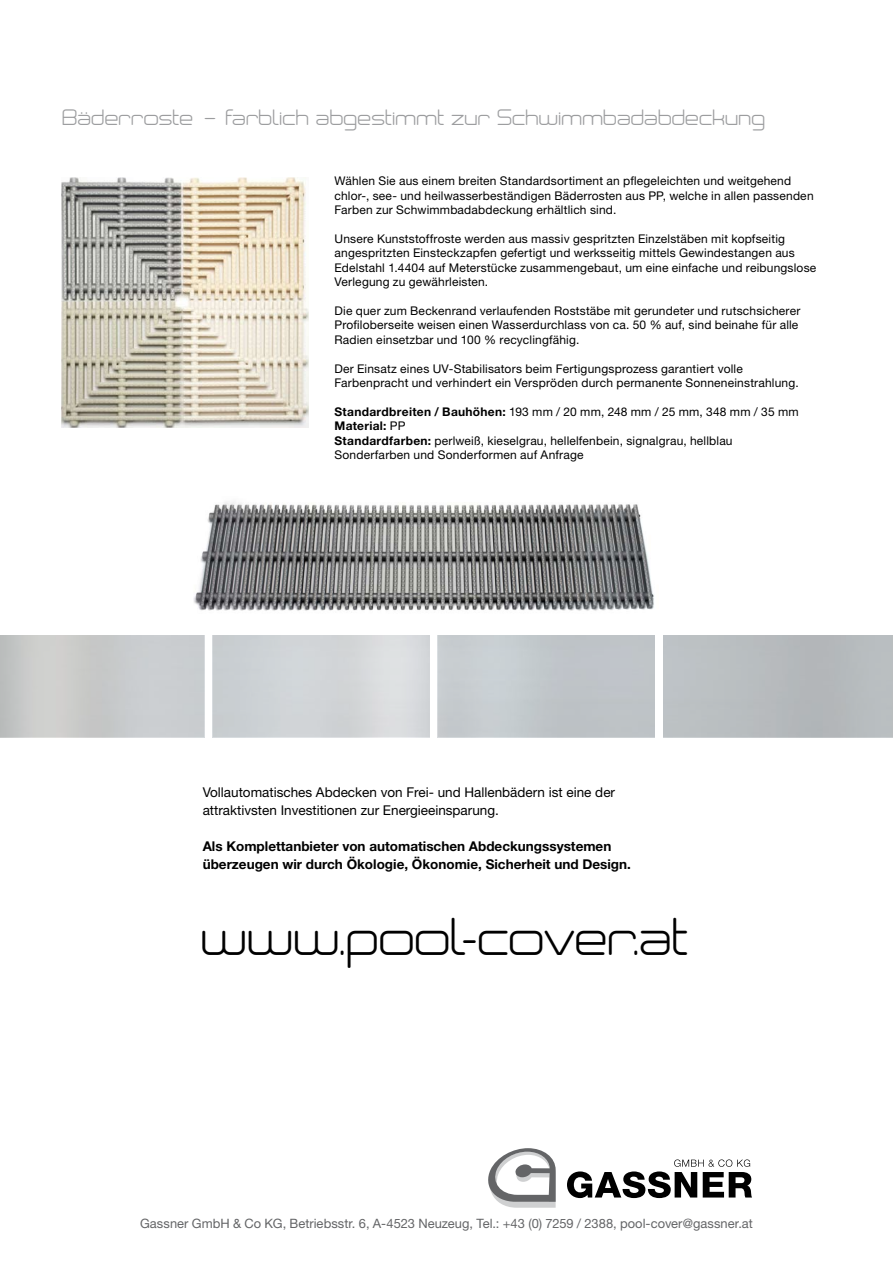
<style>
.page{position:relative;width:893px;height:1263px;background:#fff}
.page>*{position:absolute;margin:0;border:0;box-sizing:border-box;transform-origin:0 0}
.t1{font:46.5px "Neogrey";letter-spacing:-.01em;color:#000}
.t2{font:19.5px "Neogrey";color:#9c9d9f}
.t3{font:700 13.5px/18px "Helvetica Neue";color:#000}
.t4{font:13.5px/18px "Helvetica Neue";color:#000}
.t5{font:12.9px "Helvetica Neue";letter-spacing:.005em;color:#646567}
.t6{font:12px/14.4px "Helvetica Neue";letter-spacing:.015em;color:#000}
.s1{font-weight:700}
</style>
<div class="page">
<svg style="left:567px;top:1159px;width:185px;height:39px"></svg>
<svg style="left:488px;top:1148px;width:68px;height:60px"></svg>
<img style="left:62px;top:178px;width:247px;height:249px">
<img style="left:193px;top:502px;width:461px;height:109px">
<h2 class="t2" style="left:63px;top:105px;width:705px">Bäderroste – farblich abgestimmt zur Schwimmbadabdeckung</h2>
<p class="t6" style="left:334px;top:174px;width:481px">Wählen Sie aus einem breiten Standardsortiment an pflegeleichten und weitgehend chlor-, see- und heilwasserbeständigen Bäderrosten aus PP, welche in allen passenden<br>Farben zur Schwimmbadabdeckung erhältlich sind.</p>
<p class="t6" style="left:334px;top:231px;width:483px">Unsere Kunststoffroste werden aus massiv gespritzten Einzelstäben mit kopfseitig angespritzten Einsteckzapfen gefertigt und werksseitig mittels Gewindestangen aus Edelstahl 1.4404 auf Meterstücke zusammengebaut, um eine einfache und reibungslose Verlegung zu gewährleisten.</p>
<p class="t6" style="left:334px;top:303px;width:467px">Die quer zum Beckenrand verlaufenden Roststäbe mit gerundeter und rutschsicherer<br>Profiloberseite weisen einen Wasserdurchlass von ca. 50 % auf, sind beinahe für alle<br>Radien einsetzbar und 100 % recyclingfähig.</p>
<p class="t6" style="left:334px;top:361px;width:466px">Der Einsatz eines UV-Stabilisators beim Fertigungsprozess garantiert volle<br>Farbenpracht und verhindert ein Verspröden durch permanente Sonneneinstrahlung.</p>
<p class="t6" style="left:334px;top:404px;width:466px"><span class="s1">Standardbreiten / Bauhöhen:</span> 193 mm / 20 mm, 248 mm / 25 mm, 348 mm / 35 mm <span class="s1">Material:</span> PP<br><span class="s1">Standardfarben:</span> perlweiß, kieselgrau, hellelfenbein, signalgrau, hellblau Sonderfarben und Sonderformen auf Anfrage</p>
<p class="t4" style="left:203px;top:783px;width:414px">Vollautomatisches Abdecken von Frei- und Hallenbädern ist eine der attraktivsten Investitionen zur Energieeinsparung.</p>
<p class="t3" style="left:203px;top:837px;width:430px">Als Komplettanbieter von automatischen Abdeckungssystemen überzeugen wir durch Ökologie, Ökonomie, Sicherheit und Design.</p>
<h1 class="t1" style="left:203px;top:908px;width:489px">www.pool-cover.at</h1>
<p class="t5" style="left:140px;top:1215px;width:614px">Gassner GmbH &amp; Co KG, Betriebsstr. 6, A-4523 Neuzeug, Tel.: +43 (0) 7259 / 2388, pool-cover@gassner.at</p>
</div>
